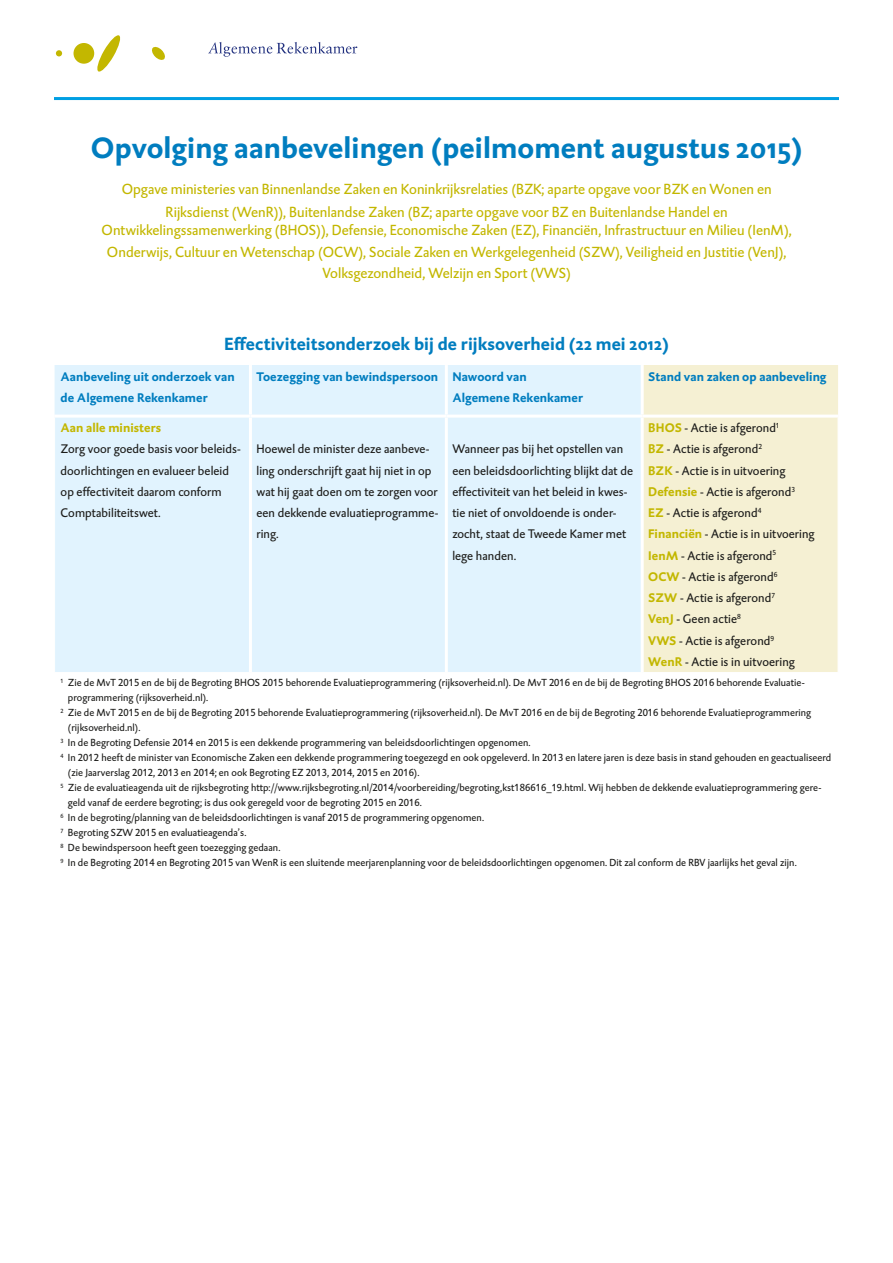
<style>
.page{position:relative;width:893px;height:1263px;background:#fff}
.page>*{position:absolute;margin:0;border:0;box-sizing:border-box;transform-origin:0 0}
._1_Kop_Opvolging{font:700 30px "DTL Caspari ST";letter-spacing:.005em;color:#007dbf}
._3_Onderzoek{font:700 18px "DTL Caspari ST";letter-spacing:.005em;color:#007dbf}
._2_Opgave{font:15px/22.5px "DTL Caspari T";color:#c3b700;text-align:center}
._05_Tabel_tekstkader{font:12.75px/21.3px "DTL Caspari T";letter-spacing:.005em;color:#1d1d1b}
._4_kop_tabel_vet_bla{font:700 12.75px/21.3px "DTL Caspari ST";letter-spacing:.005em;color:#007dbf}
._4_kop_tabel_vet_gro{font:700 12.75px "DTL Caspari ST";letter-spacing:.005em;color:#c3b700}
.Noot{font:10.5px/15px "DTL Caspari T";letter-spacing:.005em;color:#1d1d1b}
.s1{font-family:"DTL Caspari ST";font-weight:700;color:#c3b700}
</style>
<div class="page">
<svg style="left:56px;top:50px;width:6px;height:6px"></svg>
<svg style="left:74px;top:35px;width:47px;height:37px"></svg>
<svg style="left:152px;top:46px;width:13px;height:14px"></svg>
<svg style="left:208px;top:42px;width:149px;height:15px"></svg>
<div style="left:55px;top:365px;width:586px;height:307px;background:#e1f3fe"></div>
<div style="left:644px;top:365px;width:194px;height:307px;background:#f5f0d3"></div>
<hr style="left:249px;top:365px;width:3px;height:50px;background:#fff">
<hr style="left:445px;top:365px;width:3px;height:50px;background:#fff">
<hr style="left:54px;top:415px;width:196px;height:3px;background:#fff">
<hr style="left:250px;top:415px;width:196px;height:3px;background:#fff">
<hr style="left:249px;top:418px;width:3px;height:254px;background:#fff">
<hr style="left:446px;top:415px;width:196px;height:3px;background:#fff">
<hr style="left:445px;top:418px;width:3px;height:254px;background:#fff">
<hr style="left:642px;top:415px;width:196px;height:3px;background:#fff">
<hr style="left:54px;top:97px;width:785px;height:3px;background:#009fe3">
<p class="_1_Kop_Opvolging" style="left:91px;top:128px;width:713px">Opvolging aanbevelingen (peilmoment augustus 2015)</p>
<p class="_2_Opgave" style="left:122px;top:178px;width:651px">Opgave ministeries van Binnenlandse Zaken en Koninkrijksrelaties (BZK; aparte opgave voor BZK en Wonen en<br>Rijksdienst (WenR)), Buitenlandse Zaken (BZ; aparte opgave voor BZ en Buitenlandse Handel en</p>
<p class="_2_Opgave" style="left:102px;top:218px;width:692px">Ontwikkelingssamenwerking (BHOS)), Defensie, Economische Zaken (EZ), Financiën, Infrastructuur en Milieu (IenM),</p>
<p class="_2_Opgave" style="left:107px;top:241px;width:681px">Onderwijs, Cultuur en Wetenschap (OCW), Sociale Zaken en Werkgelegenheid (SZW), Veiligheid en Justitie (VenJ),</p>
<p class="_2_Opgave" style="left:322px;top:262px;width:250px">Volksgezondheid, Welzijn en Sport (VWS)</p>
<p class="_3_Onderzoek" style="left:224px;top:332px;width:446px">Effectiviteitsonderzoek bij de rijksoverheid (22 mei 2012)</p>
<p class="_4_kop_tabel_vet_bla" style="left:61px;top:366px;width:176px">Aanbeveling uit onderzoek van de Algemene Rekenkamer</p>
<p class="_4_kop_tabel_vet_bla" style="left:256px;top:366px;width:183px">Toezegging van bewindspersoon</p>
<p class="_4_kop_tabel_vet_bla" style="left:452px;top:366px;width:132px">Nawoord van<br>Algemene Rekenkamer</p>
<p class="_4_kop_tabel_vet_bla" style="left:648px;top:366px;width:180px">Stand van zaken op aanbeveling</p>
<p class="_4_kop_tabel_vet_gro" style="left:61px;top:419px;width:102px">Aan alle ministers</p>
<p class="_05_Tabel_tekstkader" style="left:61px;top:438px;width:182px">Zorg voor goede basis voor beleids&shy;doorlichtingen en evalueer beleid op effectiviteit daarom conform<br>Comptabiliteitswet.</p>
<p class="_05_Tabel_tekstkader" style="left:256px;top:438px;width:184px">Hoewel de minister deze aanbeve&shy;ling onderschrijft gaat hij niet in op wat hij gaat doen om te zorgen voor een dekkende evaluatieprogramme&shy;ring.</p>
<p class="_05_Tabel_tekstkader" style="left:452px;top:438px;width:182px">Wanneer pas bij het opstellen van een beleidsdoorlichting blijkt dat de effectiviteit van het beleid in kwes&shy;tie niet of onvoldoende is onder&shy;zocht, staat de Tweede Kamer met lege handen.</p>
<p class="_05_Tabel_tekstkader" style="left:648px;top:417px;width:133px"><span class="s1">BHOS</span> - Actie is afgerond<sup>1</sup></p>
<p class="_05_Tabel_tekstkader" style="left:648px;top:438px;width:115px"><span class="s1">BZ</span> - Actie is afgerond<sup>2</sup></p>
<p class="_05_Tabel_tekstkader" style="left:648px;top:460px;width:139px"><span class="s1">BZK</span> - Actie is in uitvoering</p>
<p class="_05_Tabel_tekstkader" style="left:648px;top:481px;width:148px"><span class="s1">Defensie</span> - Actie is afgerond<sup>3</sup></p>
<p class="_05_Tabel_tekstkader" style="left:648px;top:502px;width:115px"><span class="s1">EZ</span> - Actie is afgerond<sup>4</sup></p>
<p class="_05_Tabel_tekstkader" style="left:648px;top:523px;width:168px"><span class="s1">Financiën</span> - Actie is in uitvoering</p>
<p class="_05_Tabel_tekstkader" style="left:648px;top:545px;width:130px"><span class="s1">IenM</span> - Actie is afgerond<sup>5</sup></p>
<p class="_05_Tabel_tekstkader" style="left:648px;top:566px;width:131px"><span class="s1">OCW</span> - Actie is afgerond<sup>6</sup></p>
<p class="_05_Tabel_tekstkader" style="left:648px;top:587px;width:128px"><span class="s1">SZW</span> - Actie is afgerond<sup>7</sup></p>
<p class="_05_Tabel_tekstkader" style="left:648px;top:608px;width:94px"><span class="s1">VenJ</span> - Geen actie<sup>8</sup></p>
<p class="_05_Tabel_tekstkader" style="left:648px;top:630px;width:128px"><span class="s1">VWS</span> - Actie is afgerond<sup>9</sup></p>
<p class="_05_Tabel_tekstkader" style="left:648px;top:651px;width:148px"><span class="s1">WenR</span> - Actie is in uitvoering</p>
<p class="Noot" style="left:68px;top:675px;width:738px;text-indent:-7px"><sup>1</sup> Zie de MvT 2015 en de bij de Begroting BHOS 2015 behorende Evaluatieprogrammering (rijksoverheid.nl). De MvT 2016 en de bij de Begroting BHOS 2016 behorende Evaluatie&shy;programmering (rijksoverheid.nl).</p>
<p class="Noot" style="left:68px;top:705px;width:745px;text-indent:-7px"><sup>2</sup> Zie de MvT 2015 en de bij de Begroting 2015 behorende Evaluatieprogrammering (rijksoverheid.nl). De MvT 2016 en de bij de Begroting 2016 behorende Evaluatieprogrammering (rijksoverheid.nl).</p>
<p class="Noot" style="left:61px;top:735px;width:471px"><sup>3</sup> In de Begroting Defensie 2014 en 2015 is een dekkende programmering van beleidsdoorlichtingen opgenomen.</p>
<p class="Noot" style="left:68px;top:750px;width:765px;text-indent:-7px"><sup>4</sup> In 2012 heeft de minister van Economische Zaken een dekkende programmering toegezegd en ook opgeleverd. In 2013 en latere jaren is deze basis in stand gehouden en geactualiseerd (zie Jaarverslag 2012, 2013 en 2014; en ook Begroting EZ 2013, 2014, 2015 en 2016).</p>
<p class="Noot" style="left:68px;top:780px;width:755px;text-indent:-7px"><sup>5</sup> Zie de evaluatieagenda uit de rijksbegroting http://www.rijksbegroting.nl/2014/voorbereiding/begroting,kst186616_19.html. Wij hebben de dekkende evaluatieprogrammering gere&shy;geld vanaf de eerdere begroting; is dus ook geregeld voor de begroting 2015 en 2016.</p>
<p class="Noot" style="left:61px;top:810px;width:425px"><sup>6</sup> In de begroting/planning van de beleidsdoorlichtingen is vanaf 2015 de programmering opgenomen.</p>
<p class="Noot" style="left:61px;top:825px;width:187px"><sup>7</sup> Begroting SZW 2015 en evaluatieagenda’s.</p>
<p class="Noot" style="left:61px;top:840px;width:221px"><sup>8</sup> De bewindspersoon heeft geen toezegging gedaan.</p>
<p class="Noot" style="left:61px;top:855px;width:738px"><sup>9</sup> In de Begroting 2014 en Begroting 2015 van WenR is een sluitende meerjarenplanning voor de beleidsdoorlichtingen opgenomen. Dit zal conform de RBV jaarlijks het geval zijn.</p>
</div>
